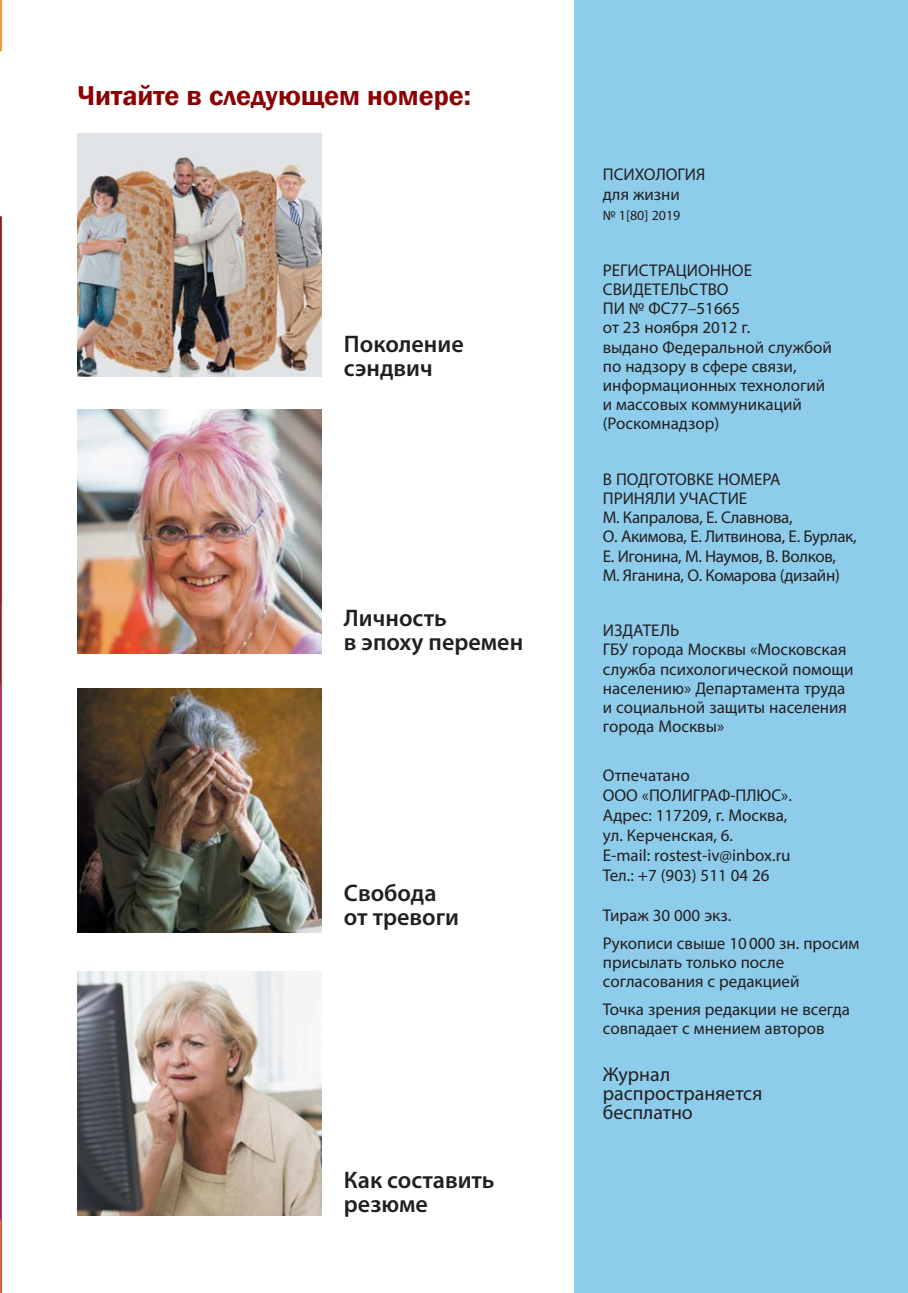
<style>
.page{position:relative;width:908px;height:1293px;background:#fff}
.page>*{position:absolute;margin:0;border:0;box-sizing:border-box;transform-origin:0 0}
.t1{font:600 28px "Franklin Gothic";color:#8b0204}
.t2{font:600 24px/24px "Myriad Pro";color:#231f20}
.t3{font:20px/19.2px "Myriad Pro";color:#231f20}
.t4{font:17px/19.2px "Myriad Pro";color:#231f20}
.t5{font:17px/19.2px "Myriad Pro";letter-spacing:-.02em;color:#231f20}
.t6{font:14px "Myriad Pro";color:#231f20}
</style>
<div class="page">
<svg style="left:1px;top:216px;width:1px;height:1076px"></svg>
<img style="left:0;top:602px;width:1px;height:690px">
<img style="left:0;top:0;width:1px;height:602px">
<div style="left:574px;top:0;width:333px;height:1292px;background:#8ecceb"></div>
<img style="left:77px;top:133px;width:244px;height:244px">
<img style="left:77px;top:971px;width:244px;height:244px">
<img style="left:77px;top:688px;width:244px;height:244px">
<img style="left:77px;top:409px;width:244px;height:244px">
<h1 class="t1" style="left:77px;top:79px;width:395px">Читайте в следующем номере:</h1>
<h2 class="t2" style="left:344px;top:332px;width:121px">Поколение сэндвич</h2>
<h2 class="t2" style="left:344px;top:605px;width:181px">Личность<br>в эпоху перемен</h2>
<h2 class="t2" style="left:344px;top:881px;width:117px">Свобода от тревоги</h2>
<h2 class="t2" style="left:344px;top:1167px;width:152px">Как составить резюме</h2>
<p class="t4" style="left:602px;top:164px;width:104px;line-height:20px">ПСИХОЛОГИЯ для жизни</p>
<p class="t6" style="left:602px;top:207px;width:79px">№ 1[80] 2019</p>
<p class="t4" style="left:602px;top:260px;width:230px">РЕГИСТРАЦИОННОЕ<br>СВИДЕТЕЛЬСТВО<br>ПИ № ФС77–51665<br>от 23 ноября 2012 г.<br>выдано Федеральной службой по надзору в сфере связи, информационных технологий и массовых коммуникаций (Роскомнадзор)</p>
<p class="t5" style="left:602px;top:469px;width:255px">В ПОДГОТОВКЕ НОМЕРА<br>ПРИНЯЛИ УЧАСТИЕ<br>М. Капралова, Е. Славнова,<br>О. Акимова, Е. Литвинова, Е. Бурлак,<br>Е. Игонина, М. Наумов, В. Волков,<br>М. Яганина, О. Комарова (дизайн)</p>
<p class="t4" style="left:602px;top:621px;width:252px">ИЗДАТЕЛЬ<br>ГБУ города Москвы «Московская служба психологической помощи населению» Департамента труда и социальной защиты населения города Москвы»</p>
<p class="t4" style="left:602px;top:765px;width:190px;line-height:20px">Отпечатано<br>ООО «ПОЛИГРАФ-ПЛЮС».<br>Адрес: 117209, г. Москва, ул. Керченская, 6.<br>E-mail: rostest-iv@inbox.ru<br>Тел.: +7 (903) 511 04 26</p>
<p class="t4" style="left:602px;top:901px;width:258px;line-height:27.8px">Тираж 30 000 экз.<br>Рукописи свыше 10 000 зн. просим</p>
<p class="t4" style="left:602px;top:952px;width:198px">присылать только после согласования с редакцией</p>
<p class="t4" style="left:602px;top:999px;width:249px">Точка зрения редакции не всегда совпадает с мнением авторов</p>
<p class="t3" style="left:602px;top:1064px;width:161px">Журнал распространяется бесплатно</p>
</div>
